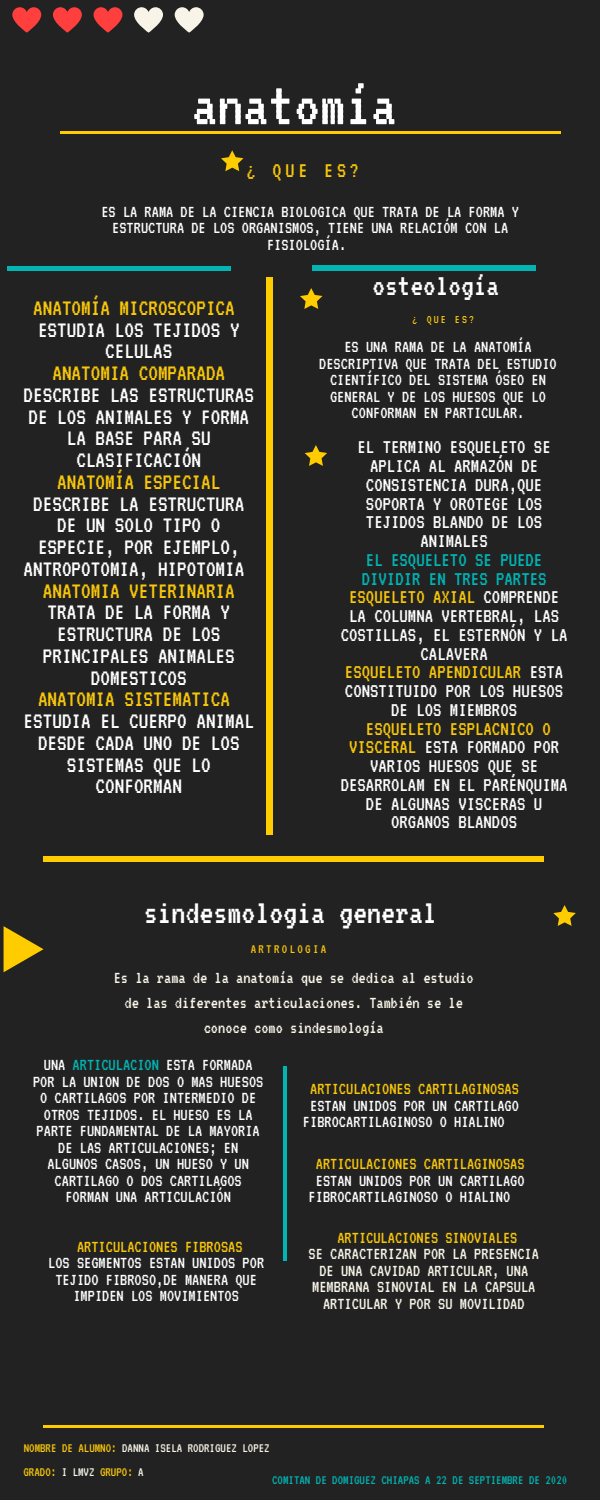
<style>
.page{position:relative;width:600px;height:1500px;background:#222}
.page>*{position:absolute;margin:0;border:0;box-sizing:border-box;transform-origin:0 0}
.t1{font:64px "VT323";color:#fff}
.t2{font:34.9px "VT323";color:#fff}
.t3{font:31.7px "VT323";color:#fff}
.t4{font:24px/21.8px "VT323";color:#fff;text-align:center}
.t5{font:24px "VT323";color:#f9c70a}
.t6{font:22.6px "VT323";color:#f9c70a}
.t7{font:21px/18.8px "VT323";color:#fff;text-align:center}
.t8{font:18px/16.5px "VT323";color:#fff;text-align:center}
.t9{font:18px/16.5px "VT323";color:#f8f5e8;text-align:center}
.t10{font:18px "VT323";color:#f9c70a}
.t11{font:13.7px/24.1px "VT323";color:#f8f5e8}
.t12{font:13.7px "VT323";color:#00b5b4}
.t13{font:13.7px "VT323";letter-spacing:.17em;color:#f9c70a}
.t14{font:12.4px "VT323";color:#f9c70a}
.s1{color:#00b5b4}
.s2{color:#f9c70a}
</style>
<div class="page">
<svg style="left:221px;top:150px;width:22px;height:21px"></svg>
<svg style="left:300px;top:288px;width:22px;height:21px"></svg>
<svg style="left:305px;top:445px;width:22px;height:21px"></svg>
<svg style="left:553px;top:905px;width:23px;height:21px"></svg>
<hr style="left:60px;top:131px;width:500px;height:3px;background:#fc0">
<div style="left:44px;top:857px;width:500px;height:5px;background:#fc0"></div>
<hr style="left:44px;top:1425px;width:500px;height:3px;background:#fc0">
<svg style="left:4px;top:926px;width:40px;height:46px"></svg>
<hr style="left:283px;top:1066px;width:4px;height:195px;background:#00b5b4">
<svg style="left:12px;top:7px;width:29px;height:26px"></svg>
<svg style="left:53px;top:7px;width:29px;height:26px"></svg>
<svg style="left:94px;top:7px;width:28px;height:26px"></svg>
<svg style="left:134px;top:7px;width:29px;height:26px"></svg>
<svg style="left:175px;top:7px;width:29px;height:26px"></svg>
<div style="left:7px;top:266px;width:224px;height:5px;background:#00b5b4"></div>
<div style="left:266px;top:277px;width:7px;height:558px;background:#fc0"></div>
<div style="left:312px;top:265px;width:224px;height:6px;background:#00b5b4"></div>
<h1 class="t1" style="left:192px;top:73px;width:206px">anatomía</h1>
<p class="t6" style="left:247px;top:159px;width:114px">¿ QUE ES?</p>
<p class="t8" style="left:101px;top:203px;width:419px">ES LA RAMA DE LA CIENCIA BIOLOGICA QUE TRATA DE LA FORMA Y<br>ESTRUCTURA DE LOS ORGANISMOS, TIENE UNA RELACIÓM CON LA<br>FISIOLOGÍA.</p>
<h3 class="t5" style="left:33px;top:296px;width:203px">ANATOMÍA MICROSCOPICA</h3>
<h3 class="t4" style="left:38px;top:319px;width:203px">ESTUDIA LOS TEJIDOS Y<br>CELULAS</h3>
<h3 class="t5" style="left:52px;top:361px;width:174px">ANATOMIA COMPARADA</h3>
<h3 class="t4" style="left:24px;top:384px;width:232px">DESCRIBE LAS ESTRUCTURAS<br>DE LOS ANIMALES Y FORMA<br>LA BASE PARA SU<br>CLASIFICACIÓN</h3>
<h3 class="t5" style="left:57px;top:470px;width:165px">ANATOMÍA ESPECIAL</h3>
<h3 class="t4" style="left:24px;top:493px;width:222px">DESCRIBE LA ESTRUCTURA<br>DE UN SOLO TIPO O<br>ESPECIE, POR EJEMPLO,<br>ANTROPOTOMIA, HIPOTOMIA</h3>
<h3 class="t5" style="left:43px;top:578px;width:194px">ANATOMIA VETERINARIA</h3>
<h3 class="t4" style="left:43px;top:601px;width:194px">TRATA DE LA FORMA Y<br>ESTRUCTURA DE LOS<br>PRINCIPALES ANIMALES<br>DOMESTICOS</h3>
<h3 class="t5" style="left:38px;top:687px;width:194px">ANATOMIA SISTEMATICA</h3>
<h3 class="t4" style="left:24px;top:710px;width:232px">ESTUDIA EL CUERPO ANIMAL<br>DESDE CADA UNO DE LOS<br>SISTEMAS QUE LO<br>CONFORMAN</h3>
<h3 class="t3" style="left:373px;top:270px;width:128px">osteología</h3>
<p class="t14" style="left:413px;top:313px;width:63px">¿ QUE ES?</p>
<p class="t8" style="left:319px;top:339px;width:239px">ES UNA RAMA DE LA ANATOMÍA<br>DESCRIPTIVA QUE TRATA DEL ESTUDIO<br>CIENTÍFICO DEL SISTEMA ÓSEO EN<br>GENERAL Y DE LOS HUESOS QUE LO<br>CONFORMAN EN PARTICULAR.</p>
<p class="t7" style="left:358px;top:438px;width:195px">EL TERMINO ESQUELETO SE<br>APLICA AL ARMAZÓN DE<br>CONSISTENCIA DURA,QUE<br>SOPORTA Y OROTEGE LOS<br>TEJIDOS BLANDO DE LOS<br>ANIMALES</p>
<p class="t7" style="left:341px;top:550px;width:228px"><span class="s1">EL ESQUELETO SE PUEDE<br>DIVIDIR EN TRES PARTES<br></span><span class="s2">ESQUELETO AXIAL</span> COMPRENDE<br>LA COLUMNA VERTEBRAL, LAS<br>COSTILLAS, EL ESTERNÓN Y LA<br>CALAVERA<br><span class="s2">ESQUELETO APENDICULAR</span> ESTA<br>CONSTITUIDO POR LOS HUESOS<br>DE LOS MIEMBROS</p>
<p class="t7" style="left:341px;top:719px;width:228px"><span class="s2">ESQUELETO ESPLACNICO O<br>VISCERAL</span> ESTA FORMADO POR<br>VARIOS HUESOS QUE SE<br>DESARROLAM EN EL PARÉNQUIMA<br>DE ALGUNAS VISCERAS U<br>ORGANOS BLANDOS</p>
<h2 class="t2" style="left:144px;top:895px;width:295px">sindesmologia general</h2>
<p class="t13" style="left:251px;top:942px;width:77px">ARTROLOGIA</p>
<p class="t9" style="left:114px;top:965px;width:361px;line-height:24.8px">Es la rama de la anatomía que se dedica al estudio de las diferentes articulaciones. También se le conoce como sindesmología</p>
<p class="t8" style="left:33px;top:1057px;width:232px">UNA <span class="s1">ARTICULACION</span> ESTA FORMADA<br>POR LA UNION DE DOS O MAS HUESOS<br>O CARTILAGOS POR INTERMEDIO DE<br>OTROS TEJIDOS. EL HUESO ES LA<br>PARTE FUNDAMENTAL DE LA MAYORIA<br>DE LAS ARTICULACIONES; EN<br>ALGUNOS CASOS, UN HUESO Y UN<br>CARTILAGO O DOS CARTILAGOS<br>FORMAN UNA ARTICULACIÓN</p>
<p class="t10" style="left:77px;top:1237px;width:167px">ARTICULACIONES FIBROSAS</p>
<p class="t8" style="left:48px;top:1255px;width:217px">LOS SEGMENTOS ESTAN UNIDOS POR<br>TEJIDO FIBROSO,DE MANERA QUE<br>IMPIDEN LOS MOVIMIENTOS</p>
<p class="t10" style="left:310px;top:1080px;width:210px">ARTICULACIONES CARTILAGINOSAS</p>
<p class="t8" style="left:303px;top:1097px;width:217px;text-align:left;text-indent:7px">ESTAN UNIDOS POR UN CARTILAGO<br>FIBROCARTILAGINOSO O HIALINO</p>
<p class="t10" style="left:316px;top:1155px;width:210px">ARTICULACIONES CARTILAGINOSAS</p>
<p class="t8" style="left:309px;top:1172px;width:217px;text-align:left;text-indent:7px">ESTAN UNIDOS POR UN CARTILAGO<br>FIBROCARTILAGINOSO O HIALINO</p>
<p class="t10" style="left:337px;top:1228px;width:181px">ARTICULACIONES SINOVIALES</p>
<p class="t9" style="left:309px;top:1246px;width:232px">SE CARACTERIZAN POR LA PRESENCIA<br>DE UNA CAVIDAD ARTICULAR, UNA<br>MEMBRANA SINOVIAL EN LA CAPSULA<br>ARTICULAR Y POR SU MOVILIDAD</p>
<p class="t11" style="left:24px;top:1436px;width:248px"><span class="s2">NOMBRE DE ALUMNO:</span> DANNA ISELA RODRIGUEZ LOPEZ<br><span class="s2">GRADO:</span> I LMVZ <span class="s2">GRUPO:</span> A</p>
<p class="t12" style="left:272px;top:1473px;width:297px">COMITAN DE DOMIGUEZ CHIAPAS A 22 DE SEPTIEMBRE DE 2020</p>
</div>
